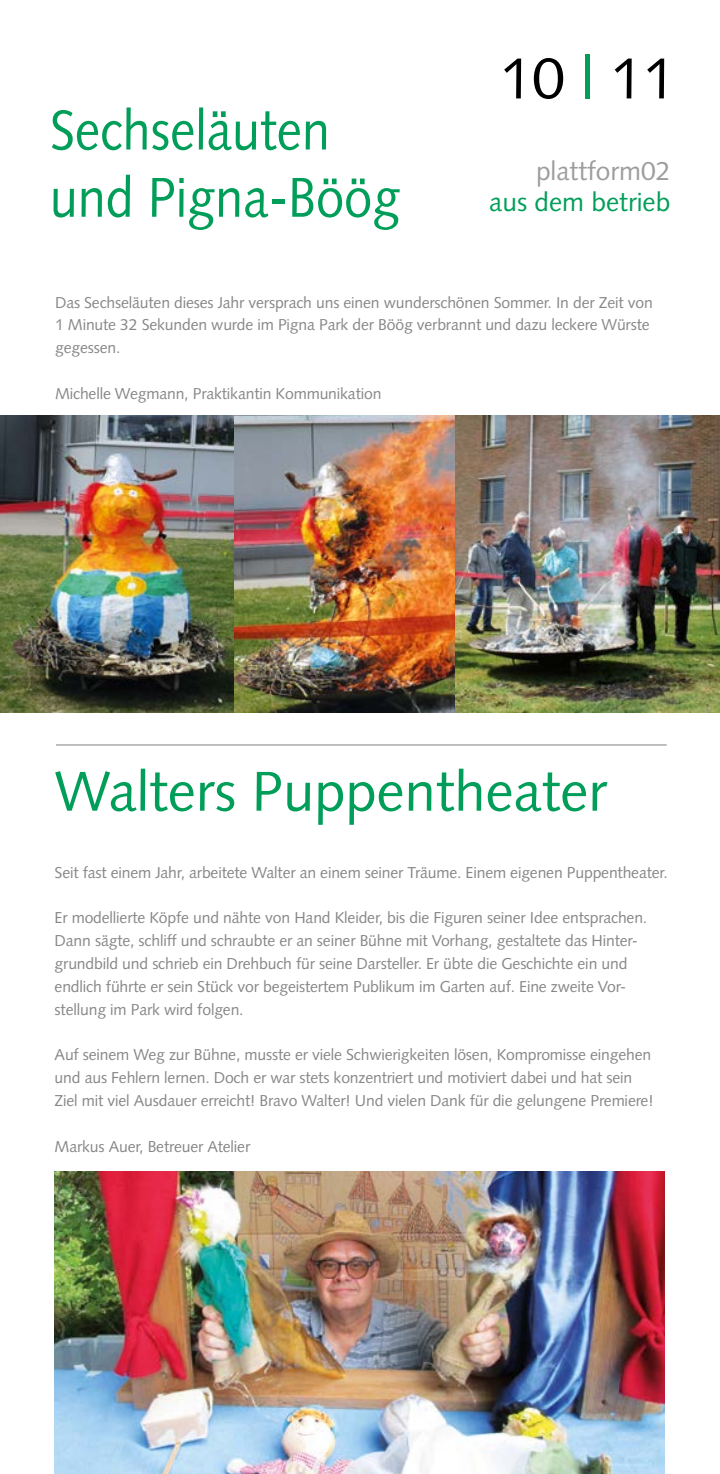
<style>
.page{position:relative;width:720px;height:1474px;background:#fff}
.page>*{position:absolute;margin:0;border:0;box-sizing:border-box;transform-origin:0 0}
.t1{font:58.45px "Syntax LT Std";color:#000}
.t2{font:56px/67.2px "Syntax LT Std";color:#009e59;scale:.9 1}
.t3{font:56px "Syntax LT Std";color:#009e59}
.t4{font:26.25px "Syntax LT Std";color:#009e59}
.t5{font:26.25px "Syntax LT Std";color:#9d9d9c}
.t6{font:15.75px/22.8px "Syntax LT Std";letter-spacing:-.01em;color:#878787}
.s1{color:#009e59}
</style>
<div class="page">
<img style="left:0;top:415px;width:234px;height:297px">
<img style="left:234px;top:415px;width:221px;height:297px">
<img style="left:455px;top:415px;width:264px;height:297px">
<hr style="left:56px;top:744px;width:610px;height:1px;background:#878787">
<img style="left:55px;top:1171px;width:609px;height:302px">
<h2 class="t2" style="left:50px;top:97px;width:391px">Sechseläuten und Pigna-Böög</h2>
<h1 class="t1" style="left:499px;top:44px;width:177px">10 <span class="s1">|</span> 11</h1>
<h3 class="t5" style="left:535px;top:155px;width:136px">plattform02</h3>
<h3 class="t4" style="left:489px;top:187px;width:182px">aus dem betrieb</h3>
<p class="t6" style="left:55px;top:291px;width:599px">Das Sechseläuten dieses Jahr versprach uns einen wunderschönen Sommer. In der Zeit von<br>1 Minute 32 Sekunden wurde im Pigna Park der Böög verbrannt und dazu leckere Würste gegessen.</p>
<p class="t6" style="left:55px;top:382px;width:328px">Michelle Wegmann, Praktikantin Kommunikation</p>
<h2 class="t3" style="left:55px;top:758px;width:553px">Walters Puppentheater</h2>
<p class="t6" style="left:55px;top:861px;width:614px">Seit fast einem Jahr, arbeitete Walter an einem seiner Träume. Einem eigenen Puppentheater.</p>
<p class="t6" style="left:55px;top:906px;width:594px">Er modellierte Köpfe und nähte von Hand Kleider, bis die Figuren seiner Idee entsprachen.<br>Dann sägte, schliff und schraubte er an seiner Bühne mit Vorhang, gestaltete das Hinter&shy;grundbild und schrieb ein Drehbuch für seine Darsteller. Er übte die Geschichte ein und endlich führte er sein Stück vor begeistertem Publikum im Garten auf. Eine zweite Vor&shy;stellung im Park wird folgen.</p>
<p class="t6" style="left:55px;top:1043px;width:600px">Auf seinem Weg zur Bühne, musste er viele Schwierigkeiten lösen, Kompromisse eingehen und aus Fehlern lernen. Doch er war stets konzentriert und motiviert dabei und hat sein<br>Ziel mit viel Ausdauer erreicht! Bravo Walter! Und vielen Dank für die gelungene Premiere!</p>
<p class="t6" style="left:55px;top:1134px;width:197px">Markus Auer, Betreuer Atelier</p>
</div>
